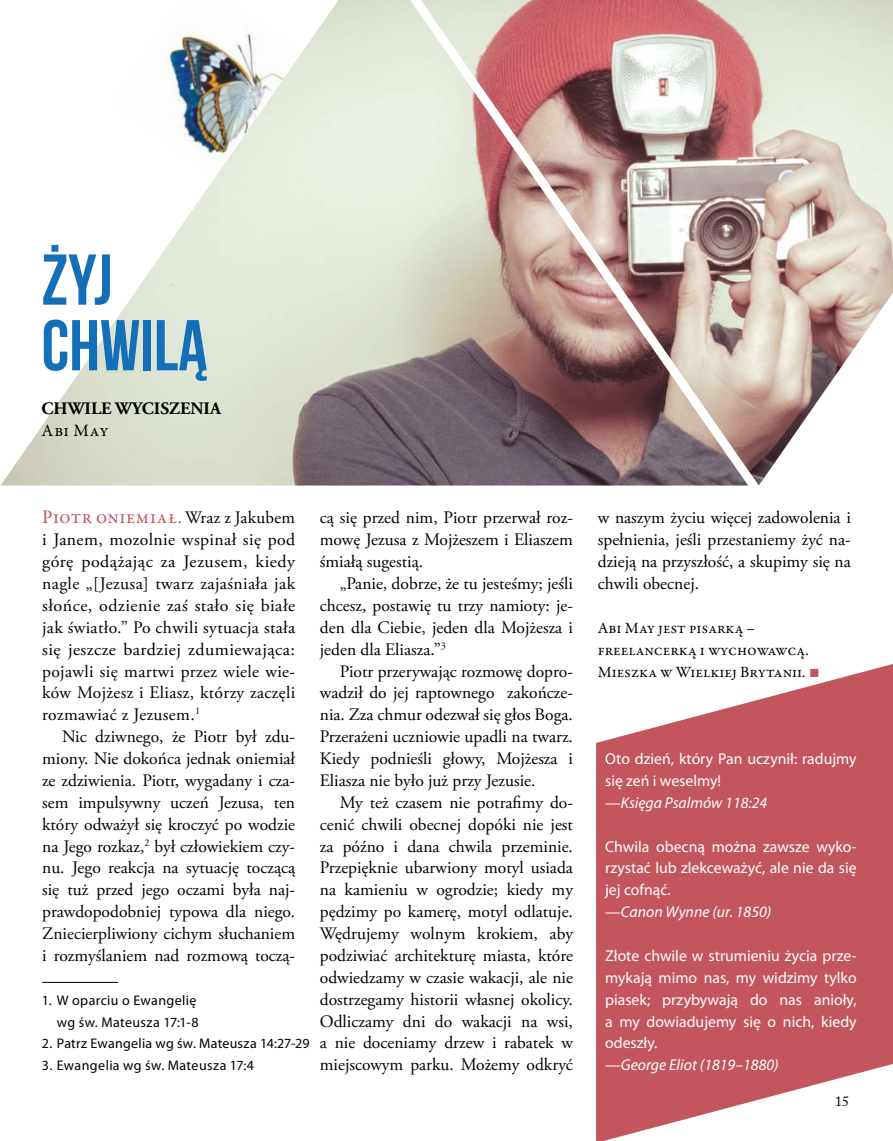
<style>
.page{position:relative;width:893px;height:1141px;background:#fff}
.page>*{position:absolute;margin:0;border:0;box-sizing:border-box;transform-origin:0 0}
.t1{font:71.75px/65.6px "Bebas Neue";color:#136fb7}
.t2{font:19.25px "Garamond Premr Pro";letter-spacing:.03em;color:#c2565c}
.t3{font:17.5px/21.9px "Adobe Garamond Pro";color:#000;text-align:justify}
.t4{font:700 17.5px "Adobe Garamond Pro";color:#000}
.t5{font:17.5px "Garamond Premr Pro";letter-spacing:.035em;color:#000}
.t6{font:15.75px/21.9px "Myriad Pro";color:#fff}
.t7{font:15.75px/21.9px "Garamond Premr Pro";color:#000}
.t8{font:14px/21.9px "Myriad Pro";letter-spacing:.025em;color:#000;text-align:right}
.t9{font:14px "Adobe Caslon Pro";color:#000}
.s1{font-family:"Adobe Garamond Pro";font-size:17.5px;color:#000}
.s2{font-family:"Arial";font-size:17.5px;color:#c2565c}
.s3{font-style:italic}
</style>
<div class="page">
<svg style="left:596px;top:664px;width:297px;height:477px;fill:#c2565c"></svg>
<img style="left:1px;top:0;width:420px;height:486px">
<img style="left:421px;top:0;width:472px;height:486px">
<hr style="left:42px;top:982px;width:76px;height:1px;background:#010202">
<h1 class="t1" style="left:42px;top:246px;width:167px">ŻYJ<br>CHWILĄ</h1>
<p class="t4" style="left:42px;top:398px;width:181px">CHWILE WYCISZENIA</p>
<p class="t5" style="left:42px;top:420px;width:69px">Abi May</p>
<p class="t2" style="left:42px;top:506px;width:254px">Piotr oniemiał. <span class="s1">Wraz z Jakubem</span></p>
<p class="t3" style="left:42px;top:529px;width:255px">i Janem, mozolnie wspinał się pod górę podążając za Jezusem, kiedy nagle „[Jezusa] twarz zajaśniała jak słońce, odzienie zaś stało się białe jak światło.” Po chwili sytuacja stała się jeszcze bardziej zdumiewająca: pojawli się martwi przez wiele wie&shy;ków Mojżesz i Eliasz, którzy zaczęli rozmawiać z Jezusem.<sup>1</sup></p>
<p class="t3" style="left:42px;top:726px;width:255px;text-indent:20px">Nic dziwnego, że Piotr był zdu&shy;miony. Nie dokońca jednak oniemiał ze zdziwienia. Piotr, wygadany i cza&shy;sem impulsywny uczeń Jezusa, ten który odważył się kroczyć po wodzie na Jego rozkaz,<sup>2</sup> był człowiekiem czy&shy;nu. Jego reakcja na sytuację toczącą się tuż przed jego oczami była naj&shy;prawdopodobniej typowa dla niego.<br>Zniecierpliwiony cichym słuchaniem i rozmyślaniem nad rozmową toczą-</p>
<p class="t8" style="left:42px;top:989px;width:158px">1. W oparciu o Ewangelię wg św. Mateusza 17:1-8</p>
<p class="t8" style="left:42px;top:1033px;width:269px">2. Patrz Ewangelia wg św. Mateusza 14:27-29</p>
<p class="t8" style="left:42px;top:1054px;width:214px">3. Ewangelia wg św. Mateusza 17:4</p>
<p class="t3" style="left:320px;top:508px;width:255px">cą się przed nim, Piotr przerwał roz&shy;mowę Jezusa z Mojżeszem i Eliaszem śmiałą sugestią.</p>
<p class="t3" style="left:320px;top:573px;width:255px;text-indent:20px">„Panie, dobrze, że tu jesteśmy; jeśli chcesz, postawię tu trzy namioty: je&shy;den dla Ciebie, jeden dla Mojżesza i jeden dla Eliasza.”<sup>3</sup></p>
<p class="t3" style="left:320px;top:661px;width:255px;text-indent:20px">Piotr przerywając rozmowę dopro&shy;wadził do jej raptownego zakończe&shy;nia. Zza chmur odezwał się głos Boga.<br>Przerażeni uczniowie upadli na twarz.<br>Kiedy podnieśli głowy, Mojżesza i Eliasza nie było już przy Jezusie.</p>
<p class="t3" style="left:320px;top:792px;width:255px;text-indent:20px">My też czasem nie potrafimy do&shy;cenić chwili obecnej dopóki nie jest za późno i dana chwila przeminie.<br>Przepięknie ubarwiony motyl usiada na kamieniu w ogrodzie; kiedy my pędzimy po kamerę, motyl odlatuje.<br>Wędrujemy wolnym krokiem, aby podziwiać architekturę miasta, które odwiedzamy w czasie wakacji, ale nie dostrzegamy historii własnej okolicy.<br>Odliczamy dni do wakacji na wsi, a nie doceniamy drzew i rabatek w miejscowym parku. Możemy odkryć</p>
<p class="t3" style="left:598px;top:508px;width:255px">w naszym życiu więcej zadowolenia i spełnienia, jeśli przestaniemy żyć na&shy;dzieją na przyszłość, a skupimy się na chwili obecnej.</p>
<p class="t7" style="left:598px;top:617px;width:223px">Abi May jest pisarką – freelancerką i wychowawcą.<br>Mieszka w Wielkiej Brytanii. <span class="s2">■</span></p>
<p class="t6" style="left:605px;top:748px;width:253px">Oto dzień, który Pan uczynił: radujmy się zeń i weselmy!<br>—<span class="s3">Księga Psalmów 118:24</span></p>
<p class="t6" style="left:605px;top:835px;width:253px">Chwila obecną można zawsze wyko&shy;rzystać lub zlekceważyć, ale nie da się jej cofnąć.<br>—<span class="s3">Canon Wynne (ur. 1850)</span></p>
<p class="t6" style="left:605px;top:944px;width:253px">Złote chwile w strumieniu życia prze&shy;mykają mimo nas, my widzimy tylko piasek; przybywają do nas anioły, a my dowiadujemy się o nich, kiedy odeszły.<br>—<span class="s3">George Eliot (1819–1880)</span></p>
<p class="t9" style="left:835px;top:1093px;width:15px">15</p>
</div>
